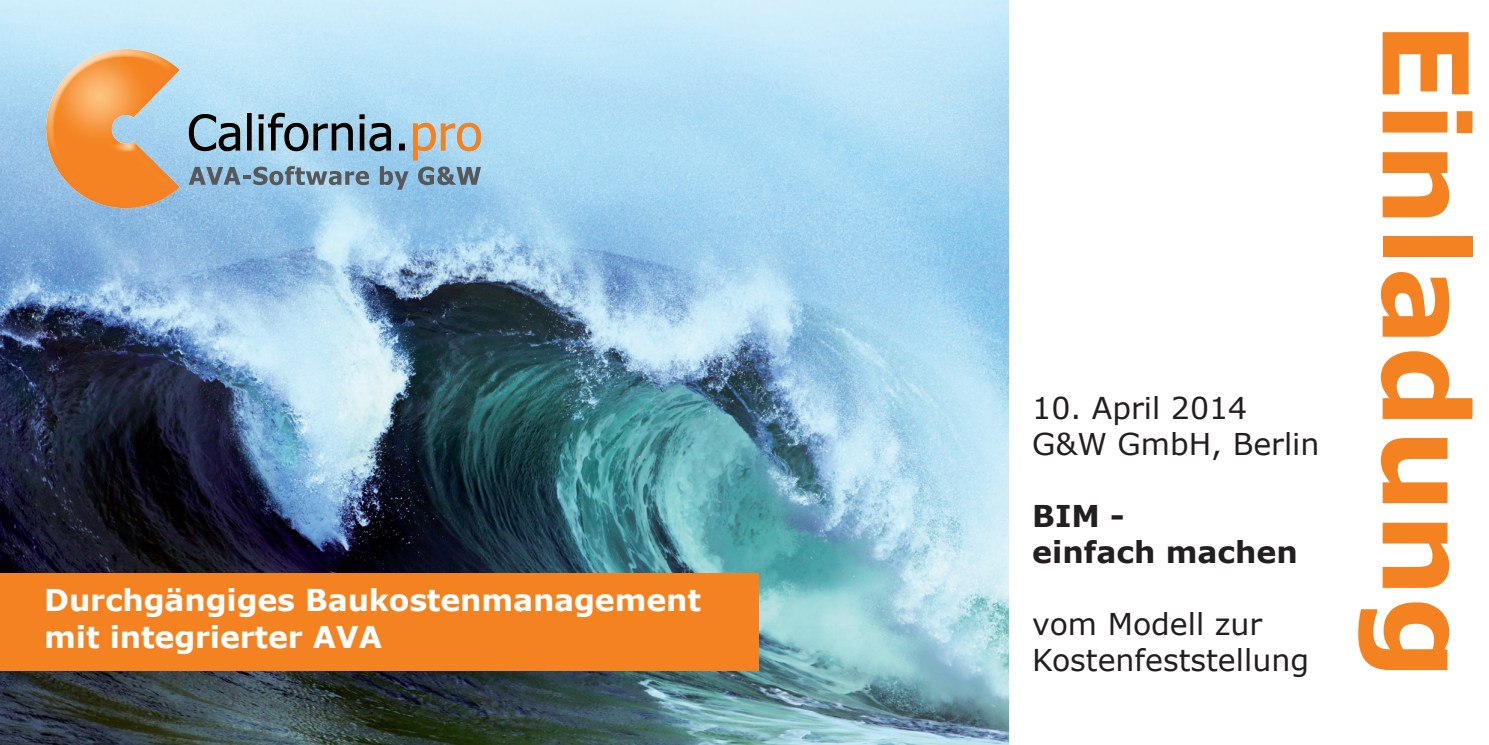
<style>
.page{position:relative;width:1489px;height:745px;background:#fff}
.page>*{position:absolute;margin:0;border:0;box-sizing:border-box;transform-origin:0 0}
.t1{font:700 118px "Verdana";color:#f58220}
.t2{font:30px/36px "Verdana";color:#231f20}
.t3{font:700 30px/36px "Verdana";letter-spacing:-.005em;color:#fff}
.t4{font:700 30px/36px "Verdana";color:#231f20}
</style>
<div class="page">
<img style="left:0;top:0;width:1009px;height:744px">
<img style="left:46px;top:49px;width:77px;height:153px">
<img style="left:189px;top:113px;width:292px;height:47px">
<svg style="left:189px;top:166px;width:180px;height:19px;background:#809bac"></svg>
<svg style="left:380px;top:166px;width:28px;height:24px"></svg>
<svg style="left:418px;top:166px;width:63px;height:19px"></svg>
<div style="left:0;top:572px;width:758px;height:98px;background:#f58220"></div>
<p class="t3" style="left:44px;top:581px;width:658px">Durchgängiges Baukostenmanagement mit integrierter AVA</p>
<p class="t2" style="left:1032px;top:389px;width:289px">10. April 2014<br>G&amp;W GmbH, Berlin</p>
<p class="t4" style="left:1032px;top:496px;width:267px">BIM -<br>einfach machen</p>
<p class="t2" style="left:1032px;top:605px;width:278px">vom Modell zur<br>Kostenfeststellung</p>
<h1 class="t1" style="left:1508px;top:21px;width:659px;rotate:90deg">Einladung</h1>
</div>
